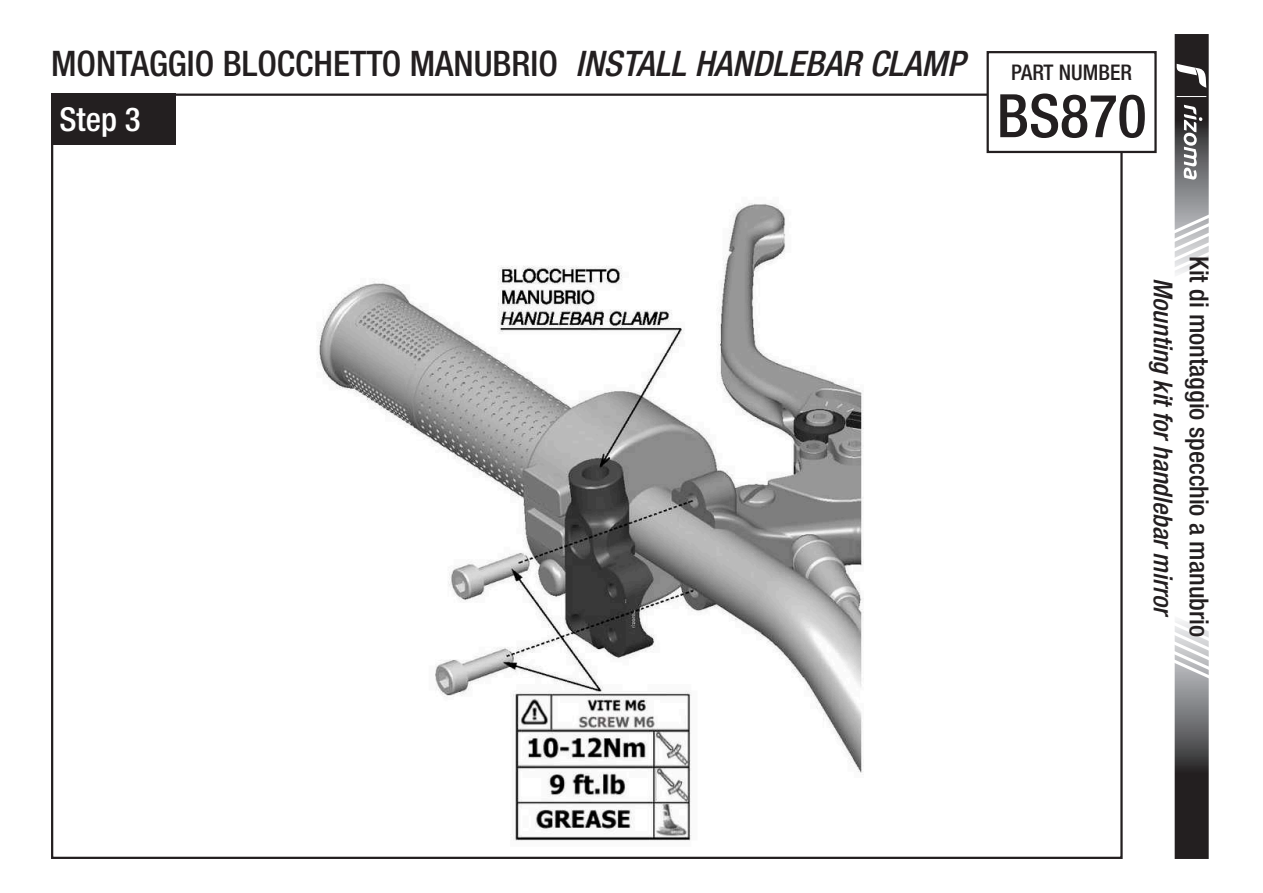
<style>
.page{position:relative;width:1263px;height:893px;background:#fff}
.page>*{position:absolute;margin:0;border:0;box-sizing:border-box;transform-origin:0 0}
.t1{font:500 condensed 60px "Helvetica Neue LT Std";color:#231f20}
.t2{font:500 condensed 35.4px "Helvetica Neue LT Std";color:#231f20}
.t3{font:500 condensed 33px "Helvetica Neue LT Std";color:#fff}
.t4{font:500 condensed 26.4px "Helvetica Neue LT Std";color:#231f20}
.t5{font:italic 500 condensed 26.4px "Helvetica Neue LT Std";color:#231f20}
.t6{font:500 condensed 21.6px "Helvetica Neue LT Std";color:#231f20}
.s1{font-style:italic}
</style>
<div class="page">
<img style="left:317px;top:203px;width:546px;height:638px">
<div style="left:51px;top:94px;width:124px;height:51px;background:#231f20"></div>
<svg style="left:1174px;top:620px;width:35px;height:239px;background:#706f70"></svg>
<svg style="left:1174px;top:34px;width:35px;height:240px"></svg>
<div style="left:986px;top:51px;width:171px;height:102px;border:2px solid #231f20"></div>
<p class="t2" style="left:51px;top:43px;width:915px">MONTAGGIO BLOCCHETTO MANUBRIO <span class="s1">INSTALL HANDLEBAR CLAMP</span></p>
<p class="t3" style="left:60px;top:99px;width:83px">Step 3</p>
<p class="t6" style="left:1011px;top:59px;width:122px">PART NUMBER</p>
<h1 class="t1" style="left:997px;top:80px;width:151px">BS870</h1>
<p class="t5" style="left:1179px;top:278px;width:341px;rotate:90deg">Mounting kit for handlebar mirror</p>
<p class="t4" style="left:1215px;top:256px;width:383px;rotate:90deg">Kit di montaggio specchio a manubrio</p>
</div>
